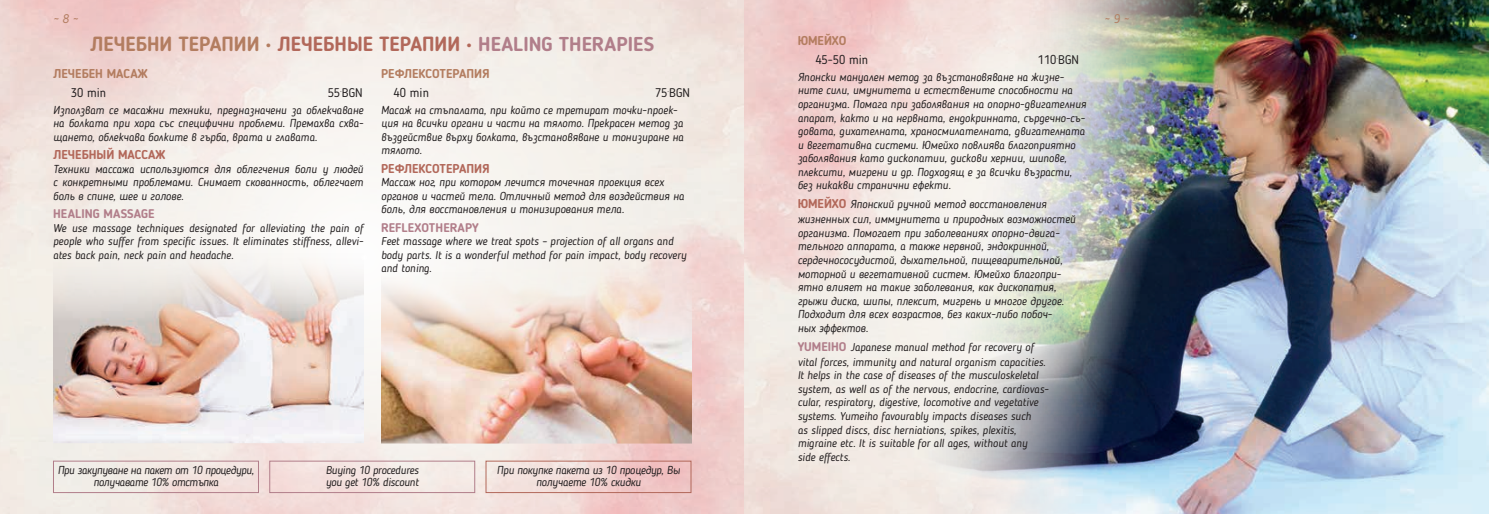
<style>
.page{position:relative;width:1489px;height:514px;background:#fff}
.page>*{position:absolute;margin:0;border:0;box-sizing:border-box;transform-origin:0 0}
.t1{font:700 20px "Blogger Sans";color:#b2685a}
.t2{font:12.5px "Blogger Sans";color:#231f20}
.t3{font:700 12.5px "Blogger Sans";color:#b37d60}
.t4{font:700 12.5px "Blogger Sans";color:#b2685a}
.t5{font:700 12.5px "Blogger Sans";color:#b17e8a}
.t6{font:italic 12.5px "Blogger Sans";color:#b37d60}
.t7{font:italic 11.25px/13.6px "Blogger Sans";color:#231f20}
.t8{font:italic 11.25px/12.5px "Blogger Sans";letter-spacing:-.02em;color:#231f20}
.t9{font:italic 11.25px/12.5px "Blogger Sans";letter-spacing:-.03em;color:#231f20;text-align:center}
.s1{color:#b37d60}
.s2{color:#b17e8a}
.s3{font-weight:700;font-style:normal;font-size:12.5px;color:#b2685a}
.s4{font-weight:700;font-style:normal;font-size:12.5px;color:#b17e8a}
</style>
<div class="page">
<img style="left:0;top:0;width:744px;height:514px">
<svg style="left:744px;top:0;width:143px;height:514px;background:#f1ddd9"></svg>
<img style="left:887px;top:0;width:601px;height:514px">
<img style="left:53px;top:248px;width:310px;height:195px">
<img style="left:381px;top:267px;width:310px;height:176px">
<div style="left:53px;top:461px;width:206px;height:32px;border:1px solid #b17e8a"></div>
<div style="left:269px;top:461px;width:206px;height:32px;border:1px solid #b17e8a"></div>
<div style="left:485px;top:461px;width:206px;height:32px;border:1px solid #b2685a"></div>
<p class="t6" style="left:53px;top:11px;width:27px">~ 8 ~</p>
<h1 class="t1" style="left:90px;top:32px;width:566px"><span class="s1">ЛЕЧЕБНИ ТЕРАПИИ •</span> ЛЕЧЕБНЫЕ ТЕРАПИИ • <span class="s2">HEALING THERAPIES</span></h1>
<p class="t3" style="left:53px;top:66px;width:96px">ЛЕЧЕБЕН МАСАЖ</p>
<p class="t2" style="left:71px;top:85px;width:37px">30 min</p>
<p class="t2" style="left:327px;top:85px;width:36px">55<sup>.</sup>BGN</p>
<p class="t7" style="left:53px;top:103px;width:312px;text-align:justify">Използват се масажни техники, предназначени за облекчаване на болката при хора със специфични проблеми. Премахва схва&shy;щането, облекчава болките в гърба, врата и главата.</p>
<p class="t4" style="left:53px;top:147px;width:114px">ЛЕЧЕБНЫЙ МАССАЖ</p>
<p class="t7" style="left:53px;top:162px;width:312px;text-align:justify">Техники массажа используются для облегчения боли у людей с конкретными проблемами. Снимает скованность, облегчает боль в спине, шее и голове.</p>
<p class="t5" style="left:53px;top:206px;width:103px">HEALING MASSAGE</p>
<p class="t7" style="left:53px;top:221px;width:312px;text-align:justify">We use massage techniques designated for alleviating the pain of people who suffer from specific issues. It eliminates stiffness, allevi&shy;ates back pain, neck pain and headache.</p>
<p class="t3" style="left:381px;top:66px;width:110px">РЕФЛЕКСОТЕРАПИЯ</p>
<p class="t2" style="left:393px;top:85px;width:37px">40 min</p>
<p class="t2" style="left:655px;top:85px;width:36px">75<sup>.</sup>BGN</p>
<p class="t7" style="left:381px;top:103px;width:304px">Масаж на стъпалата, при който се третират точки-проек&shy;ция на всички органи и части на тялото. Прекрасен метод за въздействие върху болката, възстановяване и тонизиране на тялото.</p>
<p class="t4" style="left:381px;top:161px;width:110px">РЕФЛЕКСОТЕРАПИЯ</p>
<p class="t7" style="left:381px;top:175px;width:305px">Массаж ног, при котором лечится точечная проекция всех органов и частей тела. Отличный метод для воздействия на боль, для восстановления и тонизирования тела.</p>
<p class="t5" style="left:381px;top:220px;width:99px">REFLEXOTHERAPY</p>
<p class="t7" style="left:381px;top:234px;width:307px">Feet massage where we treat spots – projection of all organs and body parts. It is a wonderful method for pain impact, body recovery and toning.</p>
<p class="t9" style="left:58px;top:463px;width:198px">При закупуване на пакет от 10 процедури, получавате 10% отстъпка</p>
<p class="t8" style="left:326px;top:463px;width:95px">Buying 10 procedures you get 10% discount</p>
<p class="t8" style="left:497px;top:463px;width:185px;text-align:center">При покупке пакета из 10 процедур, Вы получаете 10% скидки</p>
<p class="t3" style="left:797px;top:33px;width:50px">ЮМЕЙХО</p>
<p class="t2" style="left:815px;top:52px;width:54px">45-50 min</p>
<p class="t2" style="left:1037px;top:52px;width:43px">110<sup>.</sup>BGN</p>
<p class="t7" style="left:797px;top:70px;width:290px">Японски мануален метод за възстановяване на жизне&shy;ните сили, имунитета и естествените способности на организма. Помага при заболявания на опорно-двигателния апарат, както и на нервната, ендокринната, сърдечно-съ&shy;довата, дихателната, храносмилателната, двигателната и вегетативна системи. Юмейхо повлиява благоприятно заболявания като дископатии, дискови хернии, шипове, плексити, мигрени и др. Подходящ е за всички възрасти, без никакви странични ефекти.</p>
<p class="t7" style="left:797px;top:197px;width:279px;line-height:15.1px"><span class="s3">ЮМЕЙХО</span> Японский ручной метод восстановления жизненных сил, иммунитета и природных возможностей</p>
<p class="t7" style="left:797px;top:226px;width:268px">организма. Помогает при заболеваниях опорно-двига&shy;тельного аппарата, а также нервной, эндокринной, сердечнососудистой, дыхательной, пищеварительной, моторной и вегетативной систем. Юмейхо благопри&shy;ятно влияет на такие заболевания, как дископатия, грыжи диска, шипы, плексит, мигрень и многое другое.<br>Подходит для всех возрастов, без каких-либо побоч&shy;ных эффектов.</p>
<p class="t7" style="left:797px;top:339px;width:249px;line-height:15.1px"><span class="s4">YUMEIHO</span> Japanese manual method for recovery of vital forces, immunity and natural organism capacities.</p>
<p class="t7" style="left:797px;top:368px;width:252px">It helps in the case of diseases of the musculoskeletal system, as well as of the nervous, endocrine, cardiovas&shy;cular, respiratory, digestive, locomotive and vegetative systems. Yumeiho favourably impacts diseases such<br>as slipped discs, disc herniations, spikes, plexitis, migraine etc. It is suitable for all ages, without any<br>side effects.</p>
<p class="t6" style="left:1104px;top:11px;width:27px">~ 9 ~</p>
</div>
